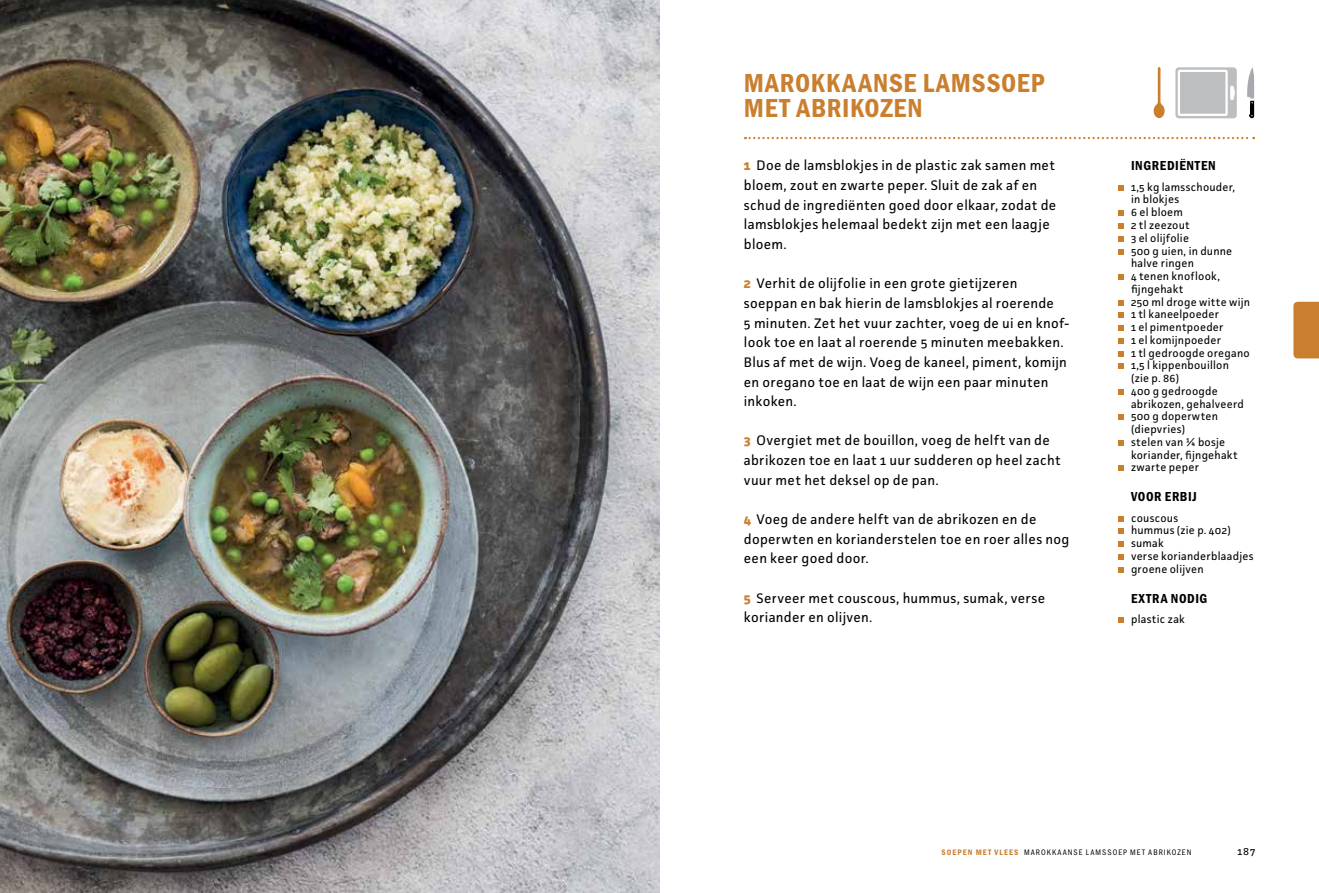
<style>
.page{position:relative;width:1319px;height:893px;background:#fff}
.page>*{position:absolute;margin:0;border:0;box-sizing:border-box;transform-origin:0 0}
.t1{font:50.85px "Franklin Gothic URW Con Boo";color:#ca7f2f;scale:1.15 1}
.t2{font:27px/25.5px "Franklin Gothic URW Con Dem";letter-spacing:.03em;color:#ca7f2f}
.t3{font:13.8px/19.6px "Facit";letter-spacing:.02em;color:#000}
.t4{font:13.5px "Franklin Gothic URW Con Dem";letter-spacing:.045em;color:#000}
.t5{font:11.25px/12.8px "Facit";letter-spacing:.02em;color:#000}
.t6{font:10.95px "Facit";color:#000}
.t7{font:8.25px "Franklin Gothic URW Con Boo";letter-spacing:.125em;color:#000}
.s1{font-weight:700;font-size:14.1px;color:#ca7f2f}
.s2{font-family:"Franklin Gothic URW Con Dem";color:#ca7f2f}
</style>
<div class="page">
<svg style="left:1293px;top:302px;width:25px;height:56px"></svg>
<svg style="left:745px;top:137px;width:508px;height:2px"></svg>
<img style="left:0;top:0;width:659px;height:893px">
<svg style="left:1153px;top:67px;width:11px;height:51px"></svg>
<svg style="left:1247px;top:67px;width:7px;height:51px"></svg>
<svg style="left:1175px;top:67px;width:61px;height:51px"></svg>
<svg style="left:1177px;top:70px;width:57px;height:46px;background:#c7c9ca"></svg>
<h2 class="t2" style="left:743px;top:69px;width:302px">MAROKKAANSE LAMSSOEP<br>MET ABRIKOZEN</h2>
<p class="t3" style="left:743px;top:156px;width:314px"><span class="s1">1</span> Doe de lamsblokjes in de plastic zak samen met bloem, zout en zwarte peper. Sluit de zak af en schud de ingrediënten goed door elkaar, zodat de lamsblokjes helemaal bedekt zijn met een laagje bloem.</p>
<p class="t3" style="left:743px;top:273px;width:327px"><span class="s1">2</span> Verhit de olijfolie in een grote gietijzeren soeppan en bak hierin de lamsblokjes al roerende<br>5 minuten. Zet het vuur zachter, voeg de ui en knof&shy;look toe en laat al roerende 5 minuten meebakken.<br>Blus af met de wijn. Voeg de kaneel, piment, komijn en oregano toe en laat de wijn een paar minuten inkoken.</p>
<p class="t3" style="left:743px;top:431px;width:318px"><span class="s1">3</span> Overgiet met de bouillon, voeg de helft van de abrikozen toe en laat 1 uur sudderen op heel zacht vuur met het deksel op de pan.</p>
<p class="t3" style="left:743px;top:509px;width:327px"><span class="s1">4</span> Voeg de andere helft van de abrikozen en de doperwten en korianderstelen toe en roer alles nog een keer goed door.</p>
<p class="t3" style="left:743px;top:588px;width:303px"><span class="s1">5</span> Serveer met couscous, hummus, sumak, verse koriander en olijven.</p>
<p class="t4" style="left:1130px;top:157px;width:86px">INGREDIËNTEN</p>
<h1 class="t1" style="left:1113px;top:153px;width:14px">·</h1>
<p class="t5" style="left:1130px;top:180px;width:106px">1,5 kg lamsschouder, in blokjes</p>
<h1 class="t1" style="left:1113px;top:178px;width:14px">·</h1>
<p class="t5" style="left:1130px;top:206px;width:53px">6 el bloem</p>
<h1 class="t1" style="left:1113px;top:191px;width:14px">·</h1>
<p class="t5" style="left:1130px;top:218px;width:60px">2 tl zeezout</p>
<h1 class="t1" style="left:1113px;top:204px;width:14px">·</h1>
<p class="t5" style="left:1130px;top:231px;width:59px">3 el olijfolie</p>
<h1 class="t1" style="left:1113px;top:216px;width:14px">·</h1>
<p class="t5" style="left:1130px;top:244px;width:103px">500 g uien, in dunne halve ringen</p>
<h1 class="t1" style="left:1113px;top:242px;width:14px">·</h1>
<p class="t5" style="left:1130px;top:269px;width:90px">4 tenen knoflook, fijngehakt</p>
<h1 class="t1" style="left:1113px;top:267px;width:14px">·</h1>
<p class="t5" style="left:1130px;top:295px;width:121px">250 ml droge witte wijn</p>
<h1 class="t1" style="left:1113px;top:280px;width:14px">·</h1>
<p class="t5" style="left:1130px;top:308px;width:90px">1 tl kaneelpoeder</p>
<h1 class="t1" style="left:1113px;top:293px;width:14px">·</h1>
<p class="t5" style="left:1130px;top:320px;width:94px">1 el pimentpoeder</p>
<h1 class="t1" style="left:1113px;top:306px;width:14px">·</h1>
<p class="t5" style="left:1130px;top:333px;width:91px">1 el komijnpoeder</p>
<h1 class="t1" style="left:1113px;top:318px;width:14px">·</h1>
<p class="t5" style="left:1130px;top:346px;width:120px">1 tl gedroogde oregano</p>
<h1 class="t1" style="left:1113px;top:331px;width:14px">·</h1>
<p class="t5" style="left:1130px;top:359px;width:99px">1,5 l kippenbouillon (zie p. 86)</p>
<h1 class="t1" style="left:1113px;top:357px;width:14px">·</h1>
<p class="t5" style="left:1130px;top:384px;width:114px">400 g gedroogde abrikozen, gehalveerd</p>
<h1 class="t1" style="left:1113px;top:382px;width:14px">·</h1>
<p class="t5" style="left:1130px;top:410px;width:88px">500 g doperwten (diepvries)</p>
<h1 class="t1" style="left:1113px;top:408px;width:14px">·</h1>
<p class="t5" style="left:1130px;top:435px;width:108px">stelen van ¼ bosje koriander, fijngehakt</p>
<h1 class="t1" style="left:1113px;top:433px;width:14px">·</h1>
<p class="t5" style="left:1130px;top:461px;width:69px">zwarte peper</p>
<p class="t4" style="left:1130px;top:488px;width:67px">VOOR ERBIJ</p>
<h1 class="t1" style="left:1113px;top:483px;width:14px">·</h1>
<p class="t5" style="left:1130px;top:511px;width:49px">couscous</p>
<h1 class="t1" style="left:1113px;top:496px;width:14px">·</h1>
<p class="t5" style="left:1130px;top:524px;width:101px">hummus (zie p. 402)</p>
<h1 class="t1" style="left:1113px;top:509px;width:14px">·</h1>
<p class="t5" style="left:1130px;top:536px;width:34px">sumak</p>
<h1 class="t1" style="left:1113px;top:522px;width:14px">·</h1>
<p class="t5" style="left:1130px;top:549px;width:124px">verse korianderblaadjes</p>
<h1 class="t1" style="left:1113px;top:534px;width:14px">·</h1>
<p class="t5" style="left:1130px;top:562px;width:74px">groene olijven</p>
<p class="t4" style="left:1130px;top:589px;width:78px">EXTRA NODIG</p>
<h1 class="t1" style="left:1113px;top:585px;width:14px">·</h1>
<p class="t5" style="left:1130px;top:612px;width:55px">plastic zak</p>
<p class="t7" style="left:941px;top:847px;width:251px"><span class="s2">SOEPEN MET VLEES</span> MAROKK AANSE LAMSSOEP MET ABRIKOZEN</p>
<p class="t6" style="left:1237px;top:844px;width:19px">187</p>
</div>
